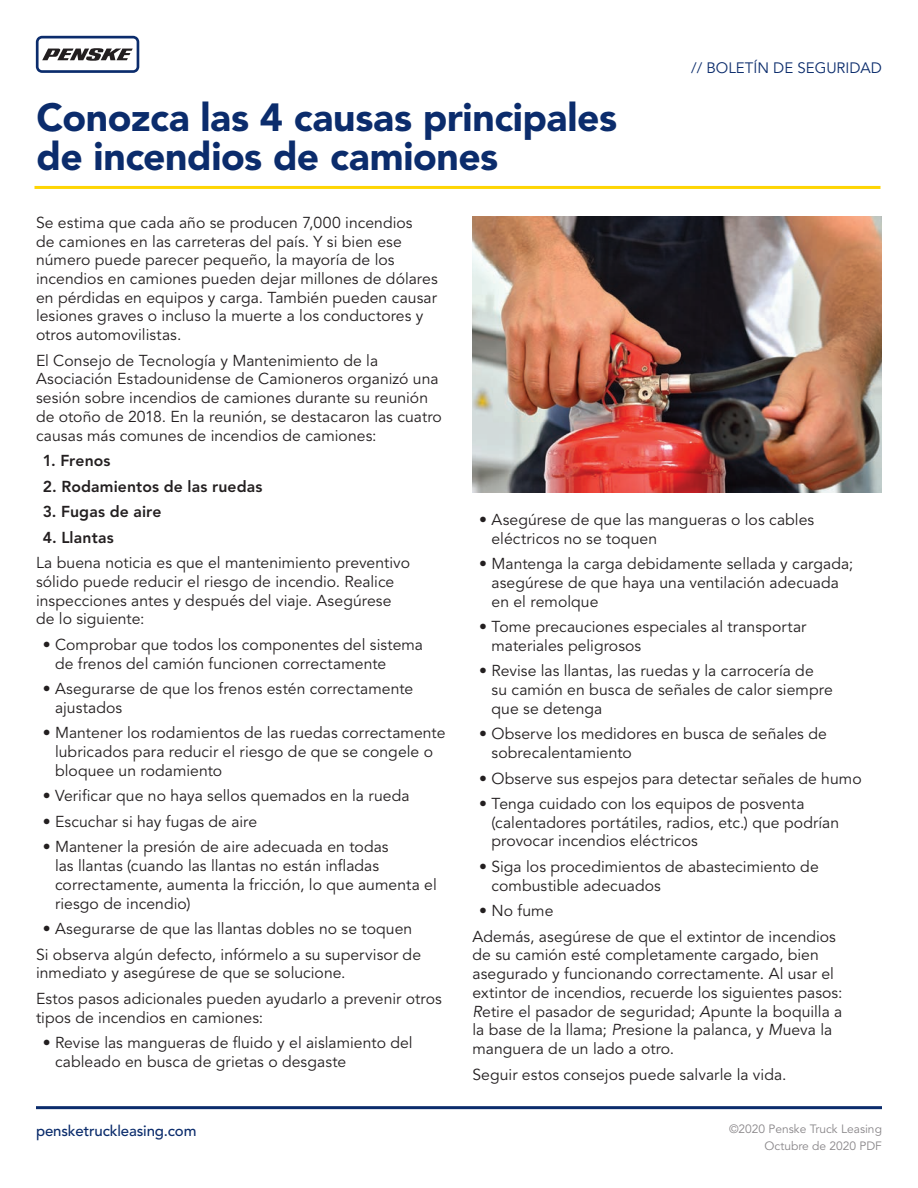
<style>
.page{position:relative;width:918px;height:1188px;background:#fff}
.page>*{position:absolute;margin:0;border:0;box-sizing:border-box;transform-origin:0 0}
.t1{font:900 39px/39px "Avenir LT Std";letter-spacing:-.01em;color:#0b2c6c}
.t2{font:15.75px/18.8px "Avenir LT Std";letter-spacing:.005em;color:#231f20}
.t3{font:800 15.75px "Avenir LT Std";letter-spacing:.01em;color:#231f20}
.t4{font:500 15px "Avenir LT Std";letter-spacing:-.01em;color:#0b2c6c}
.t5{font:15px "Avenir LT Std";color:#0b2c6c}
.t6{font:12px/16.5px "Avenir LT Std";color:#898689;text-align:right}
.s1{font-style:italic}
</style>
<div class="page">
<hr style="left:36px;top:1106px;width:846px;height:3px;background:#0b2c6c">
<svg style="left:36px;top:36px;width:103px;height:37px"></svg>
<img style="left:472px;top:216px;width:410px;height:277px">
<hr style="left:34px;top:186px;width:846px;height:3px;background:#fed503">
<h1 class="t1" style="left:36px;top:98px;width:582px">Conozca las 4 causas principales de incendios de camiones</h1>
<p class="t5" style="left:691px;top:59px;width:192px">// BOLETÍN DE SEGURIDAD</p>
<p class="t2" style="left:36px;top:213px;width:403px">Se estima que cada año se producen 7,000 incendios<br>de camiones en las carreteras del país. Y si bien ese número puede parecer pequeño, la mayoría de los incendios en camiones pueden dejar millones de dólares en pérdidas en equipos y carga. También pueden causar lesiones graves o incluso la muerte a los conductores y otros automovilistas.</p>
<p class="t2" style="left:36px;top:351px;width:407px">El Consejo de Tecnología y Mantenimiento de la Asociación Estadounidense de Camioneros organizó una sesión sobre incendios de camiones durante su reunión de otoño de 2018. En la reunión, se destacaron las cuatro causas más comunes de incendios de camiones:</p>
<p class="t3" style="left:43px;top:451px;width:69px">1. Frenos</p>
<p class="t3" style="left:43px;top:477px;width:221px">2. Rodamientos de las ruedas</p>
<p class="t3" style="left:43px;top:502px;width:120px">3. Fugas de aire</p>
<p class="t3" style="left:43px;top:528px;width:73px">4. Llantas</p>
<p class="t2" style="left:36px;top:554px;width:376px">La buena noticia es que el mantenimiento preventivo sólido puede reducir el riesgo de incendio. Realice inspecciones antes y después del viaje. Asegúrese de lo siguiente:</p>
<p class="t2" style="left:55px;top:636px;width:370px;text-indent:-12px">• Comprobar que todos los componentes del sistema de frenos del camión funcionen correctamente</p>
<p class="t2" style="left:55px;top:680px;width:360px;text-indent:-12px">• Asegurarse de que los frenos estén correctamente ajustados</p>
<p class="t2" style="left:55px;top:724px;width:392px;text-indent:-12px">• Mantener los rodamientos de las ruedas correctamente lubricados para reducir el riesgo de que se congele o bloquee un rodamiento</p>
<p class="t2" style="left:43px;top:787px;width:368px">• Verificar que no haya sellos quemados en la rueda</p>
<p class="t2" style="left:43px;top:813px;width:216px">• Escuchar si hay fugas de aire</p>
<p class="t2" style="left:55px;top:838px;width:383px;text-indent:-12px">• Mantener la presión de aire adecuada en todas<br>las llantas (cuando las llantas no están infladas correctamente, aumenta la fricción, lo que aumenta el riesgo de incendio)</p>
<p class="t2" style="left:36px;top:916px;width:387px;line-height:25.5px;text-align:center">• Asegurarse de que las llantas dobles no se toquen<br>Si observa algún defecto, infórmelo a su supervisor de</p>
<p class="t2" style="left:36px;top:961px;width:407px;line-height:25.5px">inmediato y asegúrese de que se solucione.<br>Estos pasos adicionales pueden ayudarlo a prevenir otros</p>
<p class="t2" style="left:36px;top:1008px;width:229px">tipos de incendios en camiones:</p>
<p class="t2" style="left:55px;top:1034px;width:359px;text-indent:-12px">• Revise las mangueras de fluido y el aislamiento del cableado en busca de grietas o desgaste</p>
<p class="t4" style="left:36px;top:1122px;width:162px">pensketruckleasing.com</p>
<p class="t2" style="left:492px;top:510px;width:324px;text-indent:-12px">• Asegúrese de que las mangueras o los cables eléctricos no se toquen</p>
<p class="t2" style="left:492px;top:555px;width:363px;text-indent:-12px">• Mantenga la carga debidamente sellada y cargada; asegúrese de que haya una ventilación adecuada en el remolque</p>
<p class="t2" style="left:492px;top:618px;width:316px;text-indent:-12px">• Tome precauciones especiales al transportar materiales peligrosos</p>
<p class="t2" style="left:492px;top:662px;width:343px;text-indent:-12px">• Revise las llantas, las ruedas y la carrocería de su camión en busca de señales de calor siempre que se detenga</p>
<p class="t2" style="left:492px;top:725px;width:337px;text-indent:-12px">• Observe los medidores en busca de señales de sobrecalentamiento</p>
<p class="t2" style="left:479px;top:769px;width:384px">• Observe sus espejos para detectar señales de humo</p>
<p class="t2" style="left:492px;top:795px;width:349px;text-indent:-12px">• Tenga cuidado con los equipos de posventa (calentadores portátiles, radios, etc.) que podrían provocar incendios eléctricos</p>
<p class="t2" style="left:492px;top:858px;width:329px;text-indent:-12px">• Siga los procedimientos de abastecimiento de combustible adecuados</p>
<p class="t2" style="left:472px;top:898px;width:365px;line-height:25.5px;text-indent:7px">• No fume<br>Además, asegúrese de que el extintor de incendios</p>
<p class="t2" style="left:472px;top:946px;width:372px">de su camión esté completamente cargado, bien asegurado y funcionando correctamente. Al usar el extintor de incendios, recuerde los siguientes pasos:<br><span class="s1">R</span>etire el pasador de seguridad; <span class="s1">A</span>punte la boquilla a la base de la llama; <span class="s1">P</span>resione la palanca, y <span class="s1">M</span>ueva la manguera de un lado a otro.</p>
<p class="t2" style="left:472px;top:1065px;width:316px">Seguir estos consejos puede salvarle la vida.</p>
<p class="t6" style="left:729px;top:1121px;width:155px">©2020 Penske Truck Leasing<br>Octubre de 2020 PDF</p>
</div>
